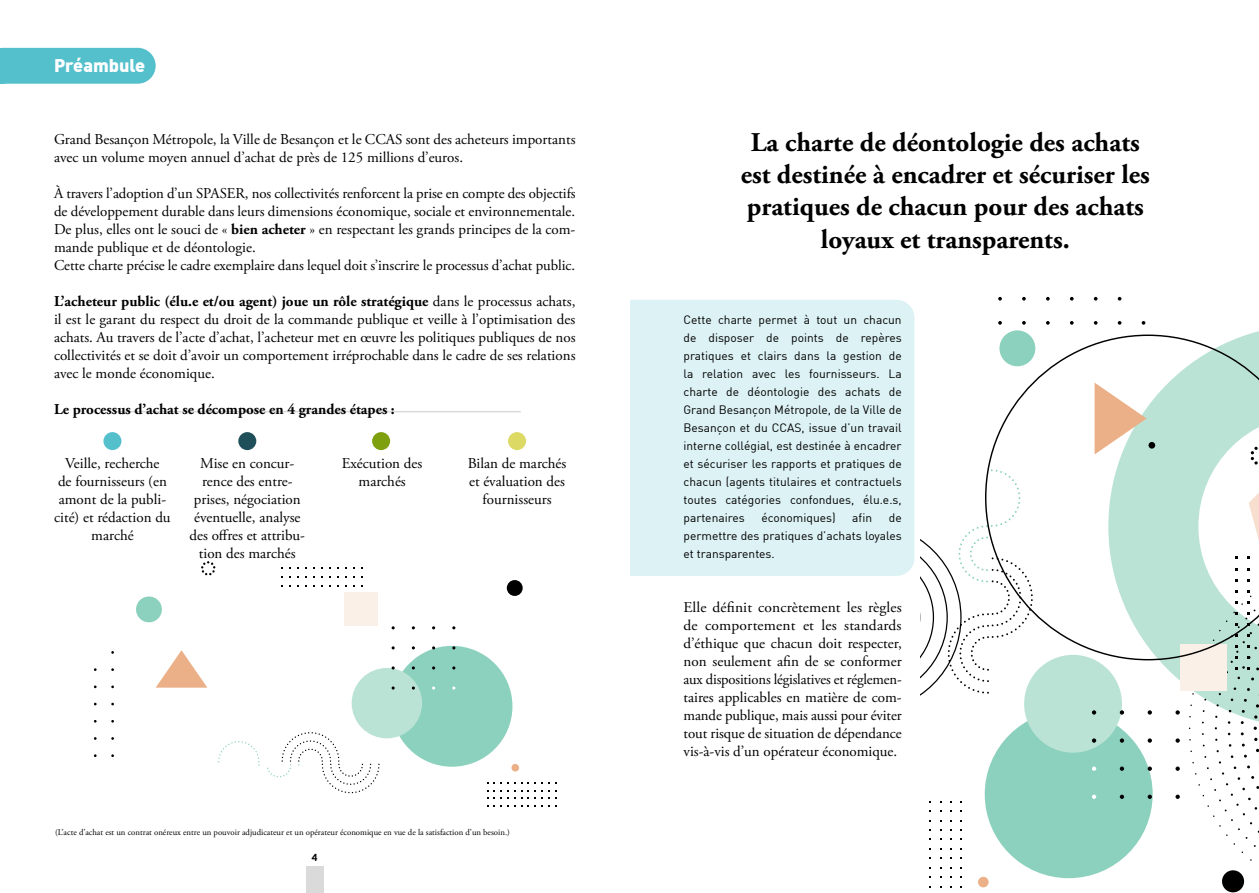
<style>
.page{position:relative;width:1259px;height:893px;background:#fff}
.page>*{position:absolute;margin:0;border:0;box-sizing:border-box;transform-origin:0 0}
.t1{font:700 27px/32.4px "Adobe Garamond Pro";color:#000;text-align:center}
.t2{font:900 18px "DIN";color:#fff}
.t3{font:15px/18px "Adobe Garamond Pro";color:#000;text-align:center}
.t4{font:700 15px "Adobe Garamond Pro";color:#000}
.t5{font:12px/18px "DIN";color:#000;text-align:justify}
.t6{font:900 9.75px "Lato";color:#000}
.t7{font:8.7px "Adobe Garamond Pro";color:#000}
.s1{font-weight:700}
</style>
<div class="page">
<div style="left:306px;top:867px;width:17px;height:26px;background:#dadada"></div>
<hr style="left:116px;top:411px;width:405px;height:1px;background:#dadada">
<div style="left:4px;top:48px;width:152px;height:36px;background:#54c0cc"></div>
<div style="left:103px;top:432px;width:18px;height:18px;background:#54c0cc;border-radius:50%"></div>
<div style="left:238px;top:432px;width:18px;height:18px;background:#1f4f59;border-radius:50%"></div>
<div style="left:372px;top:432px;width:18px;height:18px;background:#7ea00e;border-radius:50%"></div>
<div style="left:508px;top:432px;width:18px;height:18px;background:#dcd964;border-radius:50%"></div>
<div style="left:613px;top:300px;width:301px;height:276px;background:#ddf2f5;border-radius:18px"></div>
<div style="left:984px;top:710px;width:168px;height:168px;background:#8cd1bd;border-radius:50%"></div>
<div style="left:1024px;top:655px;width:98px;height:98px;background:#bae3d6;border-radius:50%"></div>
<svg style="left:1109px;top:331px;width:150px;height:397px"></svg>
<div style="left:1180px;top:644px;width:46px;height:47px;background:#faf0e8"></div>
<svg style="left:987px;top:335px;width:272px;height:325px"></svg>
<div style="left:999px;top:330px;width:36px;height:36px;background:#8cd1bd;border-radius:50%"></div>
<div style="left:978px;top:877px;width:10px;height:10px;background:#ebb087;border-radius:50%"></div>
<svg style="left:920px;top:469px;width:112px;height:243px"></svg>
<svg style="left:1189px;top:555px;width:70px;height:338px"></svg>
<svg style="left:1092px;top:795px;width:4px;height:4px"></svg>
<svg style="left:1092px;top:766px;width:4px;height:5px"></svg>
<svg style="left:1092px;top:738px;width:4px;height:5px"></svg>
<svg style="left:1092px;top:710px;width:4px;height:5px"></svg>
<svg style="left:1119px;top:795px;width:5px;height:4px"></svg>
<svg style="left:1119px;top:766px;width:5px;height:5px"></svg>
<svg style="left:1119px;top:738px;width:5px;height:5px"></svg>
<svg style="left:1119px;top:710px;width:5px;height:5px"></svg>
<svg style="left:1147px;top:795px;width:5px;height:4px"></svg>
<svg style="left:1147px;top:766px;width:5px;height:5px"></svg>
<svg style="left:1147px;top:738px;width:5px;height:5px"></svg>
<svg style="left:1147px;top:710px;width:5px;height:5px"></svg>
<svg style="left:1175px;top:795px;width:4px;height:4px"></svg>
<svg style="left:1175px;top:766px;width:4px;height:5px"></svg>
<svg style="left:1175px;top:738px;width:4px;height:5px"></svg>
<svg style="left:1175px;top:710px;width:4px;height:5px"></svg>
<svg style="left:998px;top:321px;width:4px;height:4px"></svg>
<svg style="left:998px;top:297px;width:4px;height:4px"></svg>
<svg style="left:1022px;top:321px;width:3px;height:4px"></svg>
<svg style="left:1046px;top:321px;width:3px;height:4px"></svg>
<svg style="left:1046px;top:297px;width:3px;height:4px"></svg>
<svg style="left:1070px;top:321px;width:3px;height:4px"></svg>
<svg style="left:1070px;top:297px;width:3px;height:4px"></svg>
<svg style="left:1093px;top:321px;width:4px;height:4px"></svg>
<svg style="left:1093px;top:297px;width:4px;height:4px"></svg>
<svg style="left:1117px;top:321px;width:4px;height:4px"></svg>
<svg style="left:1117px;top:297px;width:4px;height:4px"></svg>
<svg style="left:1141px;top:321px;width:4px;height:4px"></svg>
<div style="left:1148px;top:442px;width:7px;height:7px;background:#000;border-radius:50%"></div>
<svg style="left:1248px;top:493px;width:11px;height:48px"></svg>
<svg style="left:1094px;top:383px;width:52px;height:71px"></svg>
<div style="left:391px;top:646px;width:121px;height:121px;background:#8cd1bd;border-radius:50%"></div>
<div style="left:352px;top:668px;width:70px;height:70px;background:#bae3d6;border-radius:50%"></div>
<svg style="left:201px;top:561px;width:14px;height:14px"></svg>
<svg style="left:218px;top:741px;width:42px;height:25px"></svg>
<svg style="left:267px;top:732px;width:112px;height:61px"></svg>
<div style="left:344px;top:593px;width:34px;height:33px;background:#faf0e8"></div>
<div style="left:136px;top:596px;width:26px;height:26px;background:#8cd1bd;border-radius:50%"></div>
<div style="left:507px;top:580px;width:16px;height:16px;background:#000;border-radius:50%"></div>
<div style="left:511px;top:764px;width:8px;height:7px;background:#ebb087;border-radius:50%"></div>
<svg style="left:412px;top:686px;width:3px;height:4px"></svg>
<svg style="left:391px;top:686px;width:4px;height:4px"></svg>
<svg style="left:156px;top:650px;width:51px;height:38px"></svg>
<div style="left:604px;top:288px;width:25px;height:324px;background:#fff"></div>
<hr style="left:0;top:48px;width:4px;height:36px;background:#54c0cc">
<p class="t2" style="left:54px;top:53px;width:93px">Préambule</p>
<p class="t3" style="left:54px;top:130px;width:523px;text-align:left">Grand Besançon Métropole, la Ville de Besançon et le CCAS sont des acheteurs importants avec un volume moyen annuel d’achat de près de 125 millions d’euros.</p>
<p class="t3" style="left:54px;top:184px;width:523px;text-align:left">À travers l’adoption d’un SPASER, nos collectivités renforcent la prise en compte des objectifs de développement durable dans leurs dimensions économique, sociale et environnementale.<br>De plus, elles ont le souci de « <span class="s1">bien acheter</span> » en respectant les grands principes de la com&shy;mande publique et de déontologie.<br>Cette charte précise le cadre exemplaire dans lequel doit s’inscrire le processus d’achat public.</p>
<p class="t3" style="left:54px;top:292px;width:523px;text-align:justify"><span class="s1">L’acheteur public (élu.e et/ou agent) joue un rôle stratégique</span> dans le processus achats, il est le garant du respect du droit de la commande publique et veille à l’optimisation des achats. Au travers de l’acte d’achat, l’acheteur met en œuvre les politiques publiques de nos collectivités et se doit d’avoir un comportement irréprochable dans le cadre de ses relations avec le monde économique.</p>
<p class="t4" style="left:54px;top:400px;width:342px">Le processus d’achat se décompose en 4 grandes étapes :</p>
<p class="t3" style="left:54px;top:455px;width:118px">Veille, recherche<br>de fournisseurs (en amont de la publi&shy;cité) et rédaction du marché</p>
<p class="t3" style="left:189px;top:455px;width:117px">Mise en concur&shy;rence des entre&shy;prises, négociation éventuelle, analyse des offres et attribu&shy;tion des marchés</p>
<p class="t3" style="left:342px;top:455px;width:82px">Exécution des marchés</p>
<p class="t3" style="left:468px;top:455px;width:100px">Bilan de marchés et évaluation des fournisseurs</p>
<p class="t7" style="left:55px;top:827px;width:456px">(L’acte d’achat est un contrat onéreux entre un pouvoir adjudicateur et un opérateur économique en vue de la satisfaction d’un besoin.)</p>
<p class="t6" style="left:312px;top:850px;width:7px">4</p>
<h1 class="t1" style="left:740px;top:126px;width:411px">La charte de déontologie des achats est destinée à encadrer et sécuriser les pratiques de chacun pour des achats loyaux et transparents.</h1>
<p class="t5" style="left:683px;top:311px;width:220px">Cette charte permet à tout un chacun de disposer de points de repères pratiques et clairs dans la gestion de la relation avec les fournisseurs. La charte de déontologie des achats de Grand Besançon Métropole, de la Ville de Besançon et du CCAS, issue d’un travail interne collégial, est destinée à encadrer et sécuriser les rapports et pratiques de chacun (agents titulaires et contractuels toutes catégories confondues, élu.e.s, partenaires</p>
<p class="t5" style="left:761px;top:509px;width:76px">économiques)</p>
<p class="t5" style="left:852px;top:509px;width:21px">afin</p>
<p class="t5" style="left:683px;top:509px;width:220px;text-indent:205px">de permettre des pratiques d’achats loyales et transparentes.</p>
<p class="t3" style="left:683px;top:599px;width:220px;text-align:justify">Elle définit concrètement les règles de comportement et les standards d’éthique que chacun doit respecter, non seulement afin de se conformer aux dispositions législatives et réglemen&shy;taires applicables en matière de com&shy;mande publique, mais aussi pour éviter tout risque de situation de dépendance vis-à-vis d’un opérateur économique.</p>
</div>
